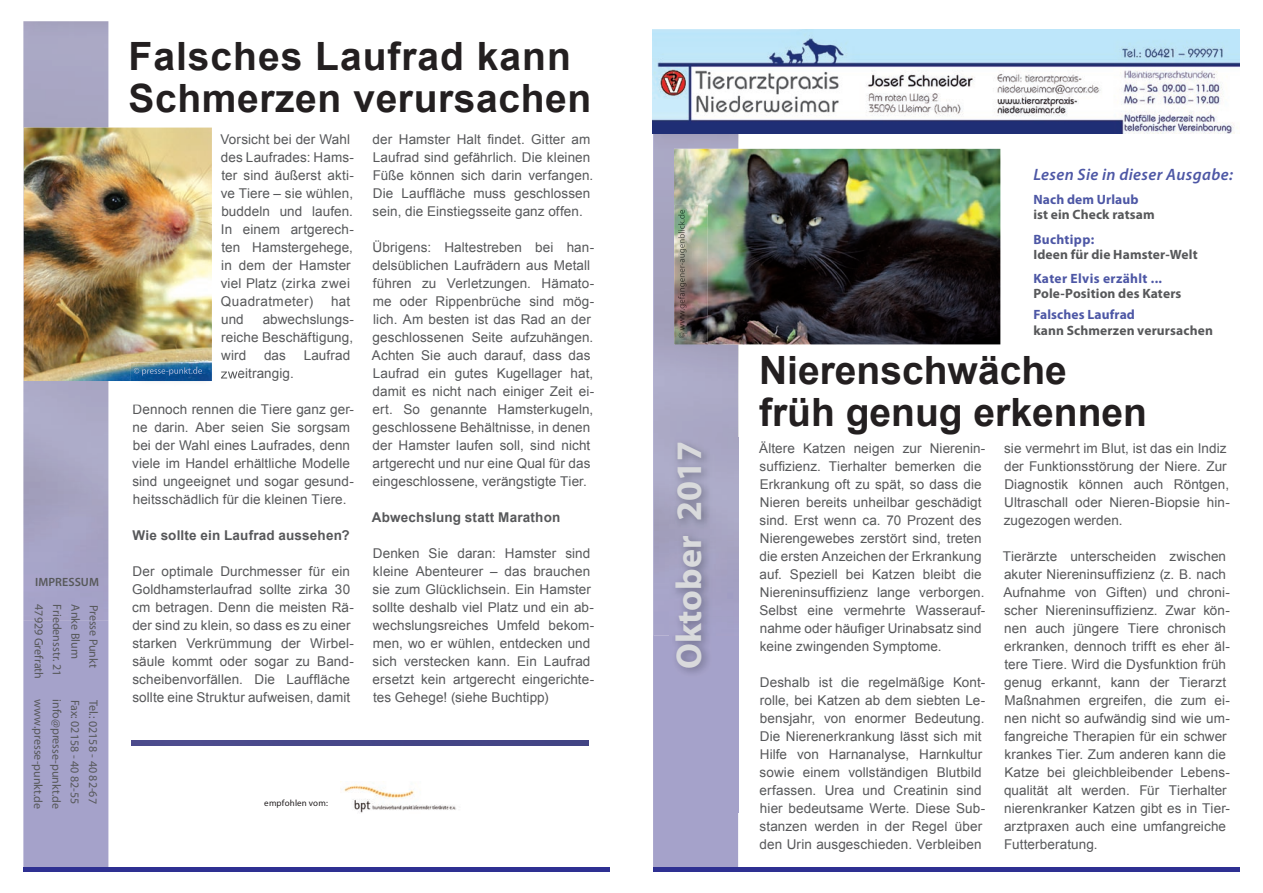
<style>
.page{position:relative;width:1263px;height:893px;background:#fff}
.page>*{position:absolute;margin:0;border:0;box-sizing:border-box;transform-origin:0 0}
.t1{font:700 39px/42px "Arial";letter-spacing:.015em;color:#231f20}
.t2{font:700 36px "Myriad Pro";color:#d9dadc}
.t3{font:italic 600 16.5px "Myriad Pro";letter-spacing:.025em;color:#4d57a5}
.t4{font:13.5px/18px "Arial";letter-spacing:.005em;color:#57585a}
.t5{font:700 13.5px "Myriad Pro";letter-spacing:.01em;color:#57585a}
.t6{font:700 13.5px "Myriad Pro";letter-spacing:.015em;color:#4d57a5}
.t7{font:700 13.5px "Arial";letter-spacing:.015em;color:#57585a}
.t8{font:12px "Myriad Pro";letter-spacing:-.005em;color:#57585a}
.t9{font:600 12px "Myriad Pro";letter-spacing:.005em;color:#57585a}
.t10{font:9px "Myriad Pro";letter-spacing:.02em;color:#231f20}
</style>
<div class="page">
<div style="left:23px;top:621px;width:85px;height:246px;background:#a5a2ca"></div>
<div style="left:23px;top:867px;width:587px;height:5px;background:#2e3092"></div>
<div style="left:23px;top:21px;width:85px;height:600px;background:#a8a6c5"></div>
<hr style="left:132px;top:741px;width:457px;height:4px;background:#464788">
<img style="left:340px;top:784px;width:116px;height:29px">
<div style="left:653px;top:133px;width:85px;height:734px;background:#a5a2ca"></div>
<div style="left:653px;top:867px;width:586px;height:5px;background:#2e3092"></div>
<img style="left:654px;top:133px;width:84px;height:503px">
<img style="left:653px;top:30px;width:586px;height:103px">
<img style="left:674px;top:149px;width:326px;height:195px">
<img style="left:670px;top:438px;width:69px;height:375px">
<img style="left:24px;top:128px;width:188px;height:253px">
<img style="left:675px;top:205px;width:33px;height:162px">
<img style="left:678px;top:210px;width:8px;height:128px">
<img style="left:221px;top:371px;width:18px;height:8px">
<img style="left:131px;top:362px;width:81px;height:19px">
<img style="left:134px;top:367px;width:68px;height:9px">
<p class="t9" style="left:35px;top:574px;width:65px">IMPRESSUM</p>
<p class="t8" style="left:46px;top:604px;width:76px;rotate:90deg">47929 Grefrath</p>
<p class="t8" style="left:65px;top:604px;width:73px;rotate:90deg">Friedensstr. 21</p>
<p class="t8" style="left:83px;top:604px;width:56px;rotate:90deg">Anke Blum</p>
<p class="t8" style="left:101px;top:604px;width:65px;rotate:90deg">Presse Punkt</p>
<p class="t8" style="left:46px;top:699px;width:111px;rotate:90deg">www.presse-punkt.de</p>
<p class="t8" style="left:64px;top:699px;width:111px;rotate:90deg">info@presse-punkt.de</p>
<p class="t8" style="left:82px;top:699px;width:106px;rotate:90deg">Fax: 02158 - 40 82-55</p>
<p class="t8" style="left:101px;top:700px;width:106px;rotate:90deg">Tel.: 02158 - 40 82-67</p>
<h1 class="t1" style="left:129px;top:36px;width:464px">Falsches Laufrad kann<br>Schmerzen verursachen</h1>
<p class="t4" style="left:220px;top:131px;width:135px">Vorsicht bei der Wahl des Laufrades: Hams&shy;ter sind äußerst akti&shy;ve Tiere – sie wühlen, buddeln und laufen.<br>In einem artgerech&shy;ten Hamstergehege, in dem der Hamster viel Platz (zirka zwei<br>Quadratmeter)</p>
<p class="t4" style="left:331px;top:293px;width:20px">hat</p>
<p class="t4" style="left:221px;top:311px;width:134px;text-align:justify;text-indent:42px">abwechslungs&shy;reiche Beschäftigung, wird</p>
<p class="t4" style="left:221px;top:311px;width:24px">und</p>
<p class="t4" style="left:264px;top:347px;width:23px">das</p>
<p class="t4" style="left:304px;top:347px;width:48px">Laufrad</p>
<p class="t4" style="left:221px;top:365px;width:75px">zweitrangig.</p>
<p class="t4" style="left:132px;top:401px;width:223px">Dennoch rennen die Tiere ganz ger&shy;ne darin. Aber seien Sie sorgsam bei der Wahl eines Laufrades, denn viele im Handel erhältliche Modelle sind ungeeignet und sogar gesund&shy;heitsschädlich für die kleinen Tiere.</p>
<p class="t7" style="left:133px;top:527px;width:219px">Wie sollte ein Laufrad aussehen?</p>
<p class="t4" style="left:132px;top:563px;width:223px">Der optimale Durchmesser für ein Goldhamsterlaufrad sollte zirka 30 cm betragen. Denn die meisten Rä&shy;der sind zu klein, so dass es zu einer starken Verkrümmung der Wirbel&shy;säule kommt oder sogar zu Band&shy;scheibenvorfällen. Die Lauffläche sollte eine Struktur aufweisen, damit</p>
<p class="t4" style="left:373px;top:131px;width:222px">der Hamster Halt findet. Gitter am Laufrad sind gefährlich. Die kleinen Füße können sich darin verfangen.<br>Die Lauffläche muss geschlossen sein, die Einstiegsseite ganz offen.</p>
<p class="t4" style="left:372px;top:239px;width:224px">Übrigens: Haltestreben bei han&shy;delsüblichen Laufrädern aus Metall führen zu Verletzungen. Hämato&shy;me oder Rippenbrüche sind mög&shy;lich. Am besten ist das Rad an der geschlossenen Seite aufzuhängen.<br>Achten Sie auch darauf, dass das Laufrad ein gutes Kugellager hat, damit es nicht nach einiger Zeit ei&shy;ert. So genannte Hamsterkugeln, geschlossene Behältnisse, in denen der Hamster laufen soll, sind nicht artgerecht und nur eine Qual für das eingeschlossene, verängstigte Tier.</p>
<p class="t7" style="left:372px;top:508px;width:190px">Abwechslung statt Marathon</p>
<p class="t4" style="left:373px;top:545px;width:223px">Denken Sie daran: Hamster sind kleine Abenteurer – das brauchen sie zum Glücklichsein. Ein Hamster sollte deshalb viel Platz und ein ab&shy;wechslungsreiches Umfeld bekom&shy;men, wo er wühlen, entdecken und sich verstecken kann. Ein Laufrad ersetzt kein artgerecht eingerichte&shy;tes Gehege! (siehe Buchtipp)</p>
<p class="t10" style="left:264px;top:798px;width:65px">empfohlen vom:</p>
<h2 class="t2" style="left:665px;top:669px;width:230px;rotate:-90deg">Oktober 2017</h2>
<p class="t3" style="left:1033px;top:164px;width:201px">Lesen Sie in dieser Ausgabe:</p>
<p class="t6" style="left:1033px;top:190px;width:107px">Nach dem Urlaub</p>
<p class="t5" style="left:1033px;top:205px;width:123px">ist ein Check ratsam</p>
<p class="t6" style="left:1033px;top:230px;width:62px">Buchtipp:</p>
<p class="t5" style="left:1033px;top:245px;width:166px">Ideen für die Hamster-Welt</p>
<p class="t6" style="left:1033px;top:270px;width:130px">Kater Elvis erzählt ...</p>
<p class="t5" style="left:1033px;top:285px;width:150px">Pole-Position des Katers</p>
<p class="t6" style="left:1033px;top:305px;width:103px">Falsches Laufrad</p>
<p class="t5" style="left:1033px;top:322px;width:181px">kann Schmerzen verursachen</p>
<h1 class="t1" style="left:759px;top:351px;width:389px">Nierenschwäche früh genug erkennen</h1>
<p class="t4" style="left:759px;top:440px;width:228px">Ältere Katzen neigen zur Nierenin&shy;suffizienz. Tierhalter bemerken die Erkrankung oft zu spät, so dass die Nieren bereits unheilbar geschädigt sind. Erst wenn ca. 70 Prozent des Nierengewebes zerstört sind, treten die ersten Anzeichen der Erkrankung auf. Speziell bei Katzen bleibt die Niereninsuffizienz lange verborgen.<br>Selbst eine vermehrte Wasserauf&shy;nahme oder häufiger Urinabsatz sind keine zwingenden Symptome.</p>
<p class="t4" style="left:759px;top:674px;width:227px">Deshalb ist die regelmäßige Kont&shy;rolle, bei Katzen ab dem siebten Le&shy;bensjahr, von enormer Bedeutung.<br>Die Nierenerkrankung lässt sich mit Hilfe von Harnanalyse, Harnkultur sowie einem vollständigen Blutbild erfassen. Urea und Creatinin sind hier bedeutsame Werte. Diese Sub&shy;stanzen werden in der Regel über den Urin ausgeschieden. Verbleiben</p>
<p class="t4" style="left:1004px;top:440px;width:228px">sie vermehrt im Blut, ist das ein Indiz der Funktionsstörung der Niere. Zur Diagnostik können auch Röntgen, Ultraschall oder Nieren-Biopsie hin&shy;zugezogen werden.</p>
<p class="t4" style="left:1003px;top:547px;width:229px">Tierärzte unterscheiden zwischen akuter Niereninsuffizienz (z. B. nach Aufnahme von Giften) und chroni&shy;scher Niereninsuffizienz. Zwar kön&shy;nen auch jüngere Tiere chronisch erkranken, dennoch trifft es eher äl&shy;tere Tiere. Wird die Dysfunktion früh genug erkannt, kann der Tierarzt Maßnahmen ergreifen, die zum ei&shy;nen nicht so aufwändig sind wie um&shy;fangreiche Therapien für ein schwer krankes Tier. Zum anderen kann die Katze bei gleichbleibender Lebens&shy;qualität alt werden. Für Tierhalter nierenkranker Katzen gibt es in Tier&shy;arztpraxen auch eine umfangreiche Futterberatung.</p>
</div>
